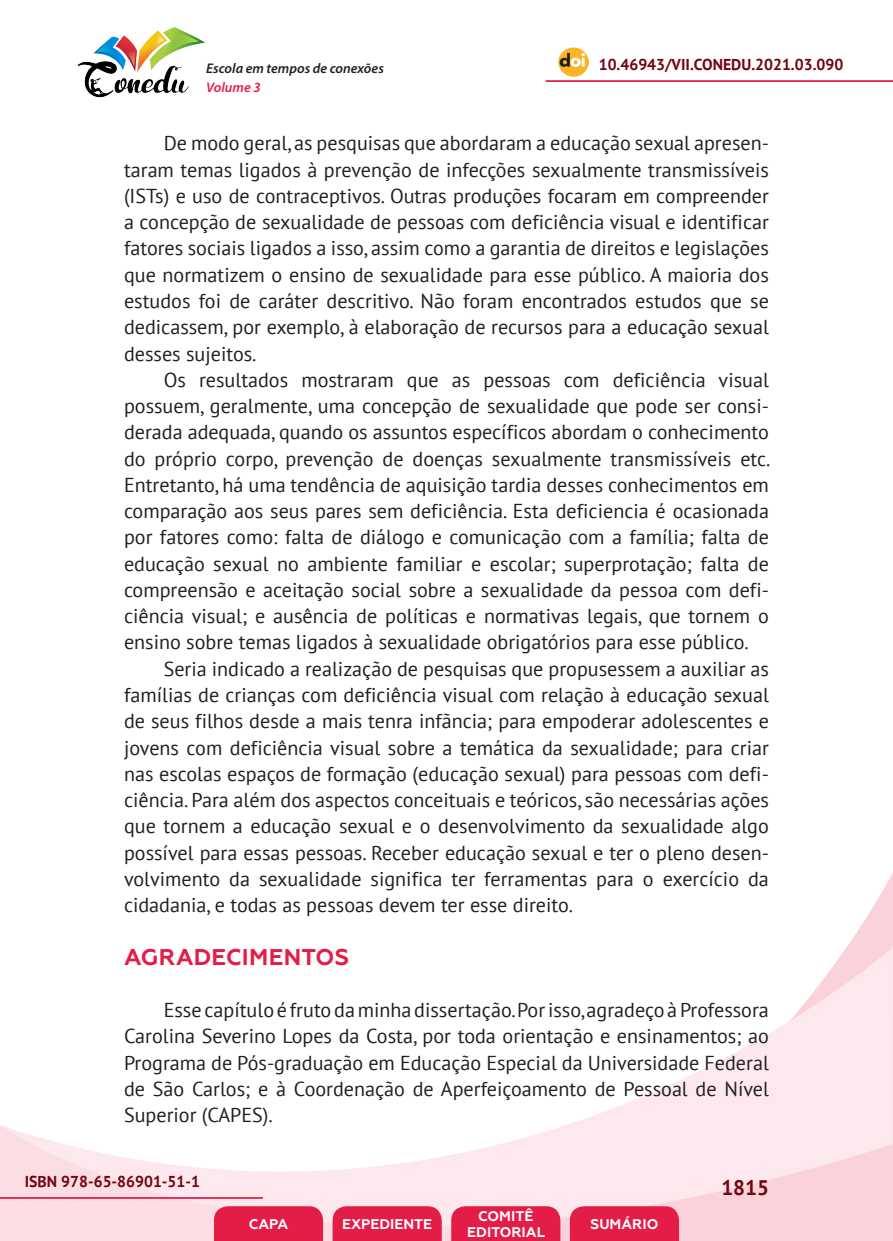
<style>
.page{position:relative;width:893px;height:1241px;background:#fff}
.page>*{position:absolute;margin:0;border:0;box-sizing:border-box;transform-origin:0 0}
._9_SUBTÍTULO_1{font:700 22.75px "Geometria";letter-spacing:.01em;color:#e41c48}
.t1{font:700 21px "PT Sans";color:#740410}
._8_CORPO{font:20.12px/26.2px "PT Sans";color:#231f20;text-align:justify}
.t2{font:700 15.75px "PT Sans";color:#740410}
.t3{font:700 14px/16.8px "Geometria";color:#fff;text-align:center}
.t4{font:italic 600 14px "Myriad Pro";color:#231f20}
.t5{font:italic 600 14px "Myriad Pro";color:#e41c48}
</style>
<div class="page">
<svg style="left:848px;top:873px;width:45px;height:73px"></svg>
<svg style="left:0;top:946px;width:893px;height:294px"></svg>
<hr style="left:0;top:1196px;width:263px;height:2px;background:#e41c48">
<hr style="left:546px;top:80px;width:347px;height:2px;background:#e41c48">
<img style="left:559px;top:47px;width:30px;height:30px">
<img style="left:77px;top:27px;width:128px;height:71px">
<svg style="left:214px;top:1205px;width:109px;height:35px;background:#e52751"></svg>
<svg style="left:333px;top:1205px;width:109px;height:35px;background:#e52751"></svg>
<svg style="left:451px;top:1205px;width:109px;height:35px;background:#e52751"></svg>
<svg style="left:570px;top:1205px;width:109px;height:35px;background:#e52650"></svg>
<p class="t4" style="left:206px;top:59px;width:179px">Escola em tempos de conexões</p>
<p class="t2" style="left:599px;top:54px;width:246px">10.46943/VII.CONEDU.2021.03.090</p>
<p class="t5" style="left:206px;top:78px;width:56px">Volume 3</p>
<p class="_8_CORPO" style="left:124px;top:130px;width:646px;text-indent:40px">De modo geral, as pesquisas que abordaram a educação sexual apresen&shy;taram temas ligados à prevenção de infecções sexualmente transmissíveis (ISTs) e uso de contraceptivos. Outras produções focaram em compreender a concepção de sexualidade de pessoas com deficiência visual e identificar fatores sociais ligados a isso, assim como a garantia de direitos e legislações que normatizem o ensino de sexualidade para esse público. A maioria dos estudos foi de caráter descritivo. Não foram encontrados estudos que se dedicassem, por exemplo, à elaboração de recursos para a educação sexual desses sujeitos.</p>
<p class="_8_CORPO" style="left:124px;top:366px;width:648px;text-indent:40px">Os resultados mostraram que as pessoas com deficiência visual possuem, geralmente, uma concepção de sexualidade que pode ser consi&shy;derada adequada, quando os assuntos específicos abordam o conhecimento do próprio corpo, prevenção de doenças sexualmente transmissíveis etc.<br>Entretanto, há uma tendência de aquisição tardia desses conhecimentos em comparação aos seus pares sem deficiência. Esta deficiencia é ocasionada por fatores como: falta de diálogo e comunicação com a família; falta de educação sexual no ambiente familiar e escolar; superprotação; falta de compreensão e aceitação social sobre a sexualidade da pessoa com defi&shy;ciência visual; e ausência de políticas e normativas legais, que tornem o ensino sobre temas ligados à sexualidade obrigatórios para esse público.</p>
<p class="_8_CORPO" style="left:124px;top:655px;width:646px;text-indent:40px">Seria indicado a realização de pesquisas que propusessem a auxiliar as famílias de crianças com deficiência visual com relação à educação sexual de seus filhos desde a mais tenra infãncia; para empoderar adolescentes e jovens com deficiência visual sobre a temática da sexualidade; para criar nas escolas espaços de formação (educação sexual) para pessoas com defi&shy;ciência. Para além dos aspectos conceituais e teóricos, são necessárias ações que tornem a educação sexual e o desenvolvimento da sexualidade algo possível para essas pessoas. Receber educação sexual e ter o pleno desen&shy;volvimento da sexualidade significa ter ferramentas para o exercício da cidadania, e todas as pessoas devem ter esse direito.</p>
<p class="_9_SUBTÍTULO_1" style="left:124px;top:943px;width:227px">AGRADECIMENTOS</p>
<p class="_8_CORPO" style="left:124px;top:996px;width:646px;text-indent:40px">Esse capítulo é fruto da minha dissertação. Por isso, agradeço à Professora Carolina Severino Lopes da Costa, por toda orientação e ensinamentos; ao Programa de Pós-graduação em Educação Especial da Universidade Federal de São Carlos; e à Coordenação de Aperfeiçoamento de Pessoal de Nível Superior (CAPES).</p>
<p class="t2" style="left:25px;top:1170px;width:177px">ISBN 978-65-86901-51-1</p>
<p class="t3" style="left:249px;top:1215px;width:41px">CAPA</p>
<p class="t3" style="left:342px;top:1215px;width:92px">EXPEDIENTE</p>
<p class="t3" style="left:467px;top:1207px;width:79px">COMITÊ<br>EDITORIAL</p>
<p class="t3" style="left:590px;top:1215px;width:69px">SUMÁRIO</p>
<p class="t1" style="left:721px;top:1173px;width:49px">1815</p>
</div>
